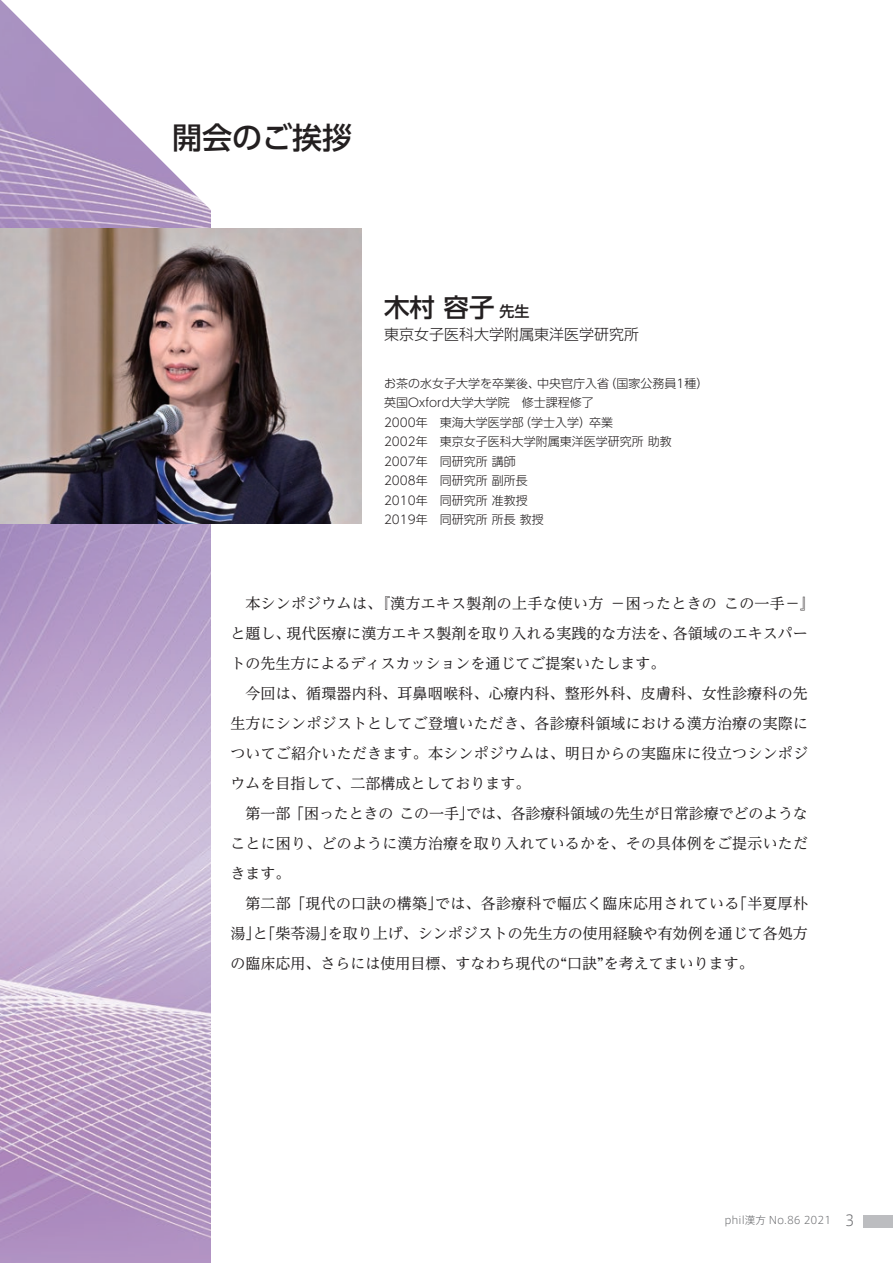
<style>
.page{position:relative;width:893px;height:1263px;background:#fff}
.page>*{position:absolute;margin:0;border:0;box-sizing:border-box;transform-origin:0 0}
.t1{font:500 30px "UD Shin Go Pr 6";color:#231f20}
.t2{font:500 25.5px "UD Shin Go Pr 6";color:#231f20}
.t3{font:15px/30px "UD Reimin Pr 6";color:#231f20;text-align:justify}
.t4{font:300 15px "UD Shin Go Pr 6";color:#231f20}
.t5{font:300 12px/19.5px "UD Shin Go Pr 6";color:#231f20}
.t6{font:300 10.5px "Axis Std";color:#6c6d70}
.s1{font-size:15px}
</style>
<div class="page">
<img style="left:0;top:0;width:210px;height:1263px">
<svg style="left:1px;top:0;width:210px;height:226px"></svg>
<img style="left:0;top:229px;width:361px;height:294px">
<div style="left:863px;top:1215px;width:30px;height:13px;background:#bcbdc0"></div>
<h1 class="t1" style="left:172px;top:113px;width:182px">開会のご挨拶</h1>
<h2 class="t2" style="left:384px;top:287px;width:147px">木村 容子 <span class="s1">先生</span></h2>
<p class="t4" style="left:384px;top:322px;width:256px">東京女子医科大学附属東洋医学研究所</p>
<p class="t5" style="left:384px;top:373px;width:326px">お茶の水女子大学を卒業後、中央官庁入省（国家公務員1種）英国Oxford大学大学院　修士課程修了<br>2000年　東海大学医学部（学士入学）卒業<br>2002年　東京女子医科大学附属東洋医学研究所 助教<br>2007年　同研究所 講師<br>2008年　同研究所 副所長<br>2010年　同研究所 准教授<br>2019年　同研究所 所長 教授</p>
<p class="t3" style="left:230px;top:587px;width:586px;text-align:left;text-indent:15px">本シンポジウムは、『漢方エキス製剤の上手な使い方 −困ったときの この一手−』と題し、現代医療に漢方エキス製剤を取り入れる実践的な方法を、各領域のエキスパートの先生方によるディスカッションを通じてご提案いたします。</p>
<p class="t3" style="left:230px;top:677px;width:579px;text-indent:15px">今回は、循環器内科、耳鼻咽喉科、心療内科、整形外科、皮膚科、女性診療科の先生方にシンポジストとしてご登壇いただき、各診療科領域における漢方治療の実際についてご紹介いただきます。本シンポジウムは、明日からの実臨床に役立つシンポジウムを目指して、二部構成としております。</p>
<p class="t3" style="left:230px;top:797px;width:579px;text-indent:15px">第一部 「困ったときの この一手」では、各診療科領域の先生が日常診療でどのようなことに困り、どのように漢方治療を取り入れているかを、その具体例をご提示いただきます。</p>
<p class="t3" style="left:230px;top:887px;width:579px;text-indent:15px">第二部 「現代の口訣の構築」では、各診療科で幅広く臨床応用されている「半夏厚朴湯」と「柴苓湯」を取り上げ、シンポジストの先生方の使用経験や有効例を通じて各処方の臨床応用、さらには使用目標、すなわち現代の“口訣”を考えてまいります。</p>
<p class="t6" style="left:724px;top:1213px;width:132px">phil漢方 No.86 2021 <span class="s1">3</span></p>
</div>
